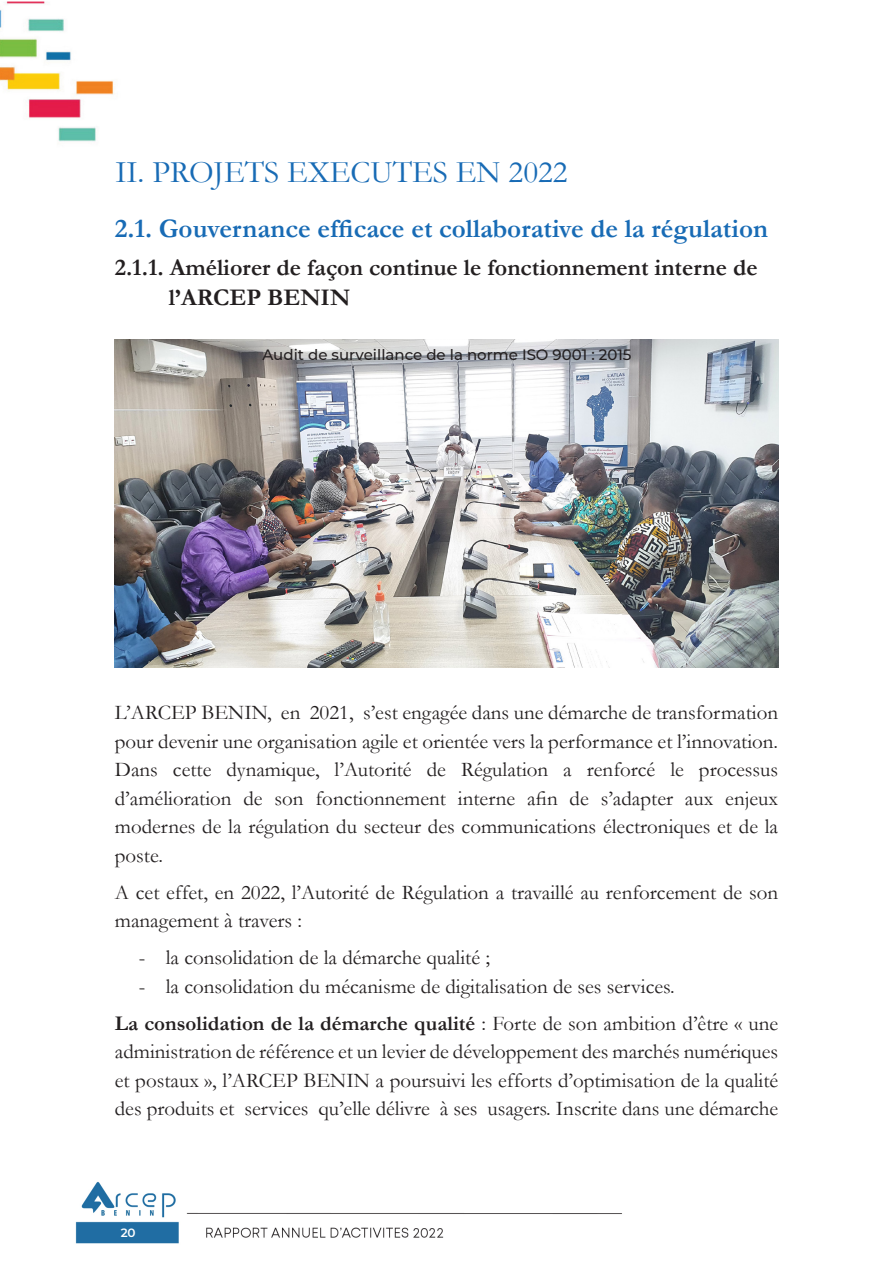
<style>
.page{position:relative;width:893px;height:1263px;background:#fff}
.page>*{position:absolute;margin:0;border:0;box-sizing:border-box;transform-origin:0 0}
.t1{font:31.5px "Garamond";color:#186bb5}
.t2{font:700 27px "Garamond";color:#186bb5}
.t3{font:700 24px "Garamond";color:#231f20}
.t4{font:21px/28.5px "Garamond";color:#231f20;text-align:justify}
.t5{font:500 15px "Montserrat";color:#231f20}
.t6{font:600 12px "Montserrat";color:#fff}
.s1{font-weight:700}
</style>
<div class="page">
<img style="left:75px;top:1181px;width:547px;height:63px">
<img style="left:0;top:1px;width:114px;height:141px">
<img style="left:115px;top:339px;width:663px;height:329px">
<p class="t1" style="left:115px;top:151px;width:454px">II. PROJETS EXECUTES EN 2022</p>
<p class="t2" style="left:115px;top:210px;width:655px">2.1. Gouvernance efficace et collaborative de la régulation</p>
<p class="t3" style="left:115px;top:251px;width:644px">2.1.1. Améliorer de façon continue le fonctionnement interne de</p>
<p class="t3" style="left:169px;top:281px;width:183px">l’ARCEP BENIN</p>
<p class="t5" style="left:262px;top:344px;width:371px">Audit de surveillance de la norme ISO 9001 : 2015</p>
<p class="t4" style="left:115px;top:698px;width:665px">L’ARCEP BENIN, en 2021, s’est engagée dans une démarche de transformation pour devenir une organisation agile et orientée vers la performance et l’innovation.<br>Dans cette dynamique, l’Autorité de Régulation a renforcé le processus d’amélioration de son fonctionnement interne afin de s’adapter aux enjeux modernes de la régulation du secteur des communications électroniques et de la poste.</p>
<p class="t4" style="left:115px;top:877px;width:665px">A cet effet, en 2022, l’Autorité de Régulation a travaillé au renforcement de son management à travers :</p>
<p class="t4" style="left:139px;top:943px;width:353px">- la consolidation de la démarche qualité ;</p>
<p class="t4" style="left:139px;top:971px;width:537px">- la consolidation du mécanisme de digitalisation de ses services.</p>
<p class="t4" style="left:115px;top:1008px;width:665px"><span class="s1">La consolidation de la démarche qualité</span> : Forte de son ambition d’être « une administration de référence et un levier de développement des marchés numériques et postaux », l’ARCEP BENIN a poursuivi les efforts d’optimisation de la qualité des produits et services qu’elle délivre à ses usagers. Inscrite dans une démarche</p>
<p class="t6" style="left:121px;top:1224px;width:17px">20</p>
</div>
